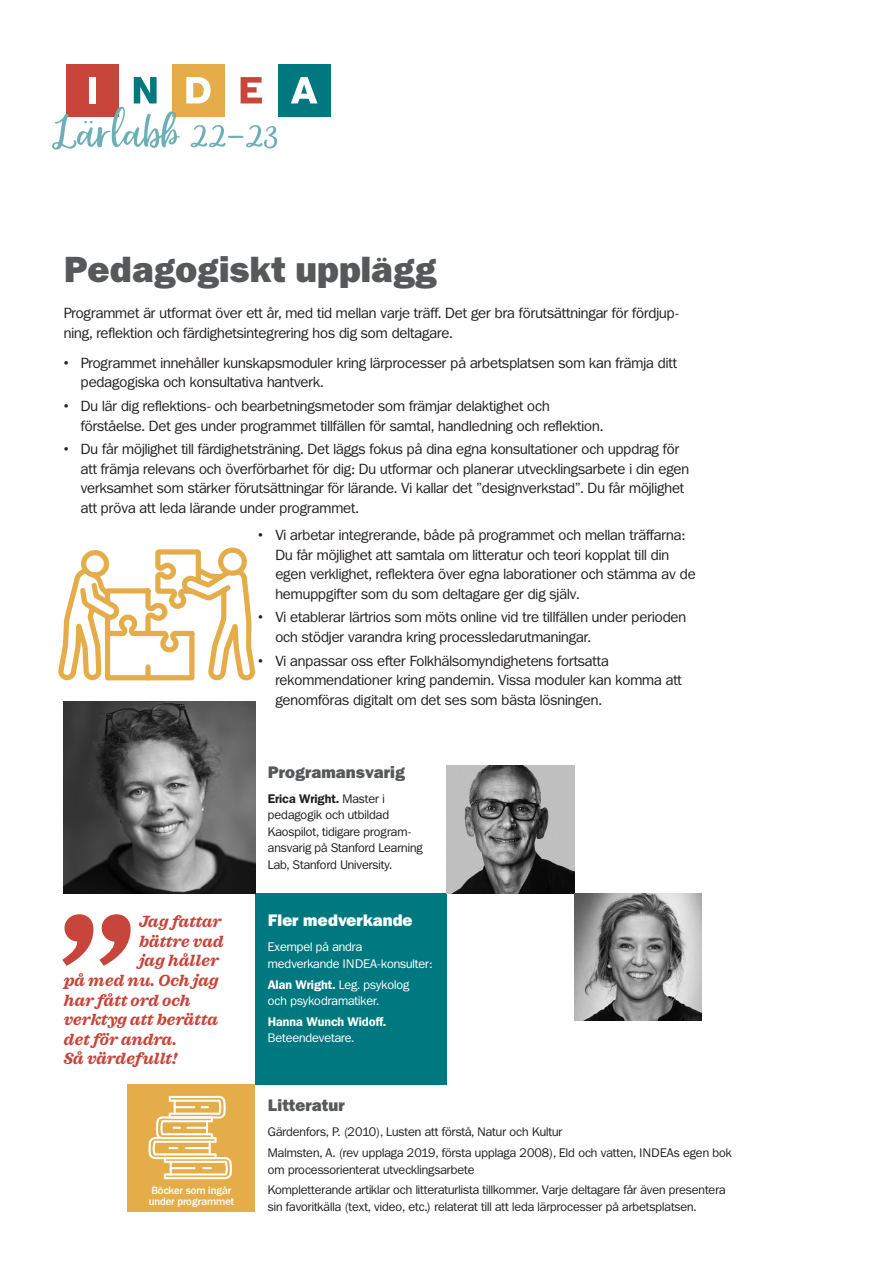
<style>
.page{position:relative;width:893px;height:1263px;background:#fff}
.page>*{position:absolute;margin:0;border:0;box-sizing:border-box;transform-origin:0 0}
.Rub2{font:800 36px "Franklin ITCBQ";color:#57585a}
.Citat_stor_text_kurs{font:italic 700 16.5px "Sagona";color:#c7453a}
.Rutarub_svart{font:800 16.5px "Franklin ITCBQ";color:#fff}
.Rutarub_vit{font:800 16.5px "Franklin ITCBQ";color:#57585a}
.Rutarub_svart-2{font:800 16.5px "Franklin ITCBQ";color:#57585a}
.Bröd1_Franklin{font:14.7px/19.5px "Franklin ITCBQ";color:#231f20}
.Ruta_svart{font:12.3px/16.5px "Franklin ITCBQ";color:#231f20}
.Ruta_vit{font:12.3px/16.5px "Franklin ITCBQ";color:#231f20}
.Ruta_svart-2{font:12.3px/16.5px "Franklin ITCBQ";color:#fff}
.Ruta_svart-3{font:600 12.3px/16.5px "Franklin ITCBQ";color:#fff}
.Bildtext_-_kopia{font:500 10.5px/10.5px "Franklin ITCBQ";color:#fff}
.s1{font-weight:600}
.s2{font-weight:400}
</style>
<div class="page">
<div style="left:255px;top:893px;width:191px;height:191px;background:#007880"></div>
<img style="left:64px;top:702px;width:191px;height:191px">
<div style="left:128px;top:1084px;width:127px;height:128px;background:#e4ad49"></div>
<svg style="left:58px;top:547px;width:198px;height:134px"></svg>
<svg style="left:148px;top:1096px;width:84px;height:83px"></svg>
<svg style="left:62px;top:914px;width:69px;height:52px"></svg>
<img style="left:446px;top:765px;width:128px;height:128px">
<img style="left:574px;top:893px;width:128px;height:127px">
<div style="left:66px;top:64px;width:53px;height:53px;background:#c7453a"></div>
<div style="left:172px;top:64px;width:53px;height:53px;background:#e4ad49"></div>
<div style="left:278px;top:64px;width:53px;height:53px;background:#007880"></div>
<svg style="left:291px;top:77px;width:26px;height:26px"></svg>
<svg style="left:52px;top:77px;width:226px;height:73px"></svg>
<p class="Rub2" style="left:64px;top:249px;width:374px">Pedagogiskt upplägg</p>
<p class="Bröd1_Franklin" style="left:64px;top:304px;width:617px">Programmet är utformat över ett år, med tid mellan varje träff. Det ger bra förutsättningar för fördjup&shy;ning, reflektion och färdighetsintegrering hos dig som deltagare.</p>
<p class="Bröd1_Franklin" style="left:81px;top:353px;width:598px;text-indent:-17px">• Programmet innehåller kunskapsmoduler kring lärprocesser på arbetsplatsen som kan främja ditt pedagogiska och konsultativa hantverk.</p>
<p class="Bröd1_Franklin" style="left:81px;top:397px;width:524px;text-indent:-17px">• Du lär dig reflektions- och bearbetningsmetoder som främjar delaktighet och förståelse. Det ges under programmet tillfällen för samtal, handledning och reflektion.</p>
<p class="Bröd1_Franklin" style="left:81px;top:440px;width:610px;text-indent:-17px">• Du får möjlighet till färdighetsträning. Det läggs fokus på dina egna konsultationer och uppdrag för att främja relevans och överförbarhet för dig: Du utformar och planerar utvecklingsarbete i din egen verksamhet som stärker förutsättningar för lärande. Vi kallar det ”designverkstad”. Du får möjlighet att pröva att leda lärande under programmet.</p>
<p class="Bröd1_Franklin" style="left:275px;top:526px;width:422px;text-indent:-17px">• Vi arbetar integrerande, både på programmet och mellan träffarna:<br>Du får möjlighet att samtala om litteratur och teori kopplat till din egen verklighet, reflektera över egna laborationer och stämma av de hemuppgifter som du som deltagare ger dig själv.</p>
<p class="Bröd1_Franklin" style="left:275px;top:608px;width:412px;text-indent:-17px">• Vi etablerar lärtrios som möts online vid tre tillfällen under perioden och stödjer varandra kring processledarutmaningar.</p>
<p class="Bröd1_Franklin" style="left:275px;top:651px;width:408px;text-indent:-17px">• Vi anpassar oss efter Folkhälsomyndighetens fortsatta rekommendationer kring pandemin. Vissa moduler kan komma att genomföras digitalt om det ses som bästa lösningen.</p>
<p class="Citat_stor_text_kurs" style="left:139px;top:912px;width:84px">Jag fattar</p>
<p class="Citat_stor_text_kurs" style="left:139px;top:931px;width:86px">bättre vad</p>
<p class="Citat_stor_text_kurs" style="left:139px;top:951px;width:81px">jag håller</p>
<p class="Citat_stor_text_kurs" style="left:64px;top:970px;width:156px">på med nu. Och jag</p>
<p class="Citat_stor_text_kurs" style="left:64px;top:990px;width:128px">har fått ord och</p>
<p class="Citat_stor_text_kurs" style="left:64px;top:1009px;width:156px">verktyg att berätta</p>
<p class="Citat_stor_text_kurs" style="left:64px;top:1029px;width:115px">det för andra.</p>
<p class="Citat_stor_text_kurs" style="left:64px;top:1048px;width:115px">Så värdefullt!</p>
<p class="Bildtext_-_kopia" style="left:149px;top:1186px;width:87px">Böcker som ingår under programmet</p>
<p class="Rutarub_vit" style="left:268px;top:763px;width:139px">Programansvarig</p>
<p class="Ruta_vit" style="left:268px;top:790px;width:156px"><span class="s1">Erica Wright.</span> Master i pedagogik och utbildad<br>Kaospilot, tidigare program&shy;ansvarig på Stanford Learning<br>Lab, Stanford University.</p>
<p class="Rutarub_svart" style="left:268px;top:911px;width:146px">Fler medverkande</p>
<p class="Ruta_svart-2" style="left:268px;top:939px;width:166px">Exempel på andra medverkande INDEA-konsulter:</p>
<p class="Ruta_svart-2" style="left:268px;top:976px;width:143px"><span class="s1">Alan Wright.</span> Leg. psykolog och psykodramatiker.</p>
<p class="Ruta_svart-3" style="left:268px;top:1014px;width:120px">Hanna Wunch Widoff.<br><span class="s2">Beteendevetare.</span></p>
<p class="Rutarub_svart-2" style="left:268px;top:1096px;width:79px">Litteratur</p>
<p class="Ruta_svart" style="left:268px;top:1124px;width:296px">Gärdenfors, P. (2010), Lusten att förstå, Natur och Kultur</p>
<p class="Ruta_svart" style="left:268px;top:1145px;width:465px">Malmsten, A. (rev upplaga 2019, första upplaga 2008), Eld och vatten, INDEAs egen bok om processorienterat utvecklingsarbete</p>
<p class="Ruta_svart" style="left:268px;top:1182px;width:459px">Kompletterande artiklar och litteraturlista tillkommer. Varje deltagare får även presentera sin favoritkälla (text, video, etc.) relaterat till att leda lärprocesser på arbetsplatsen.</p>
</div>
